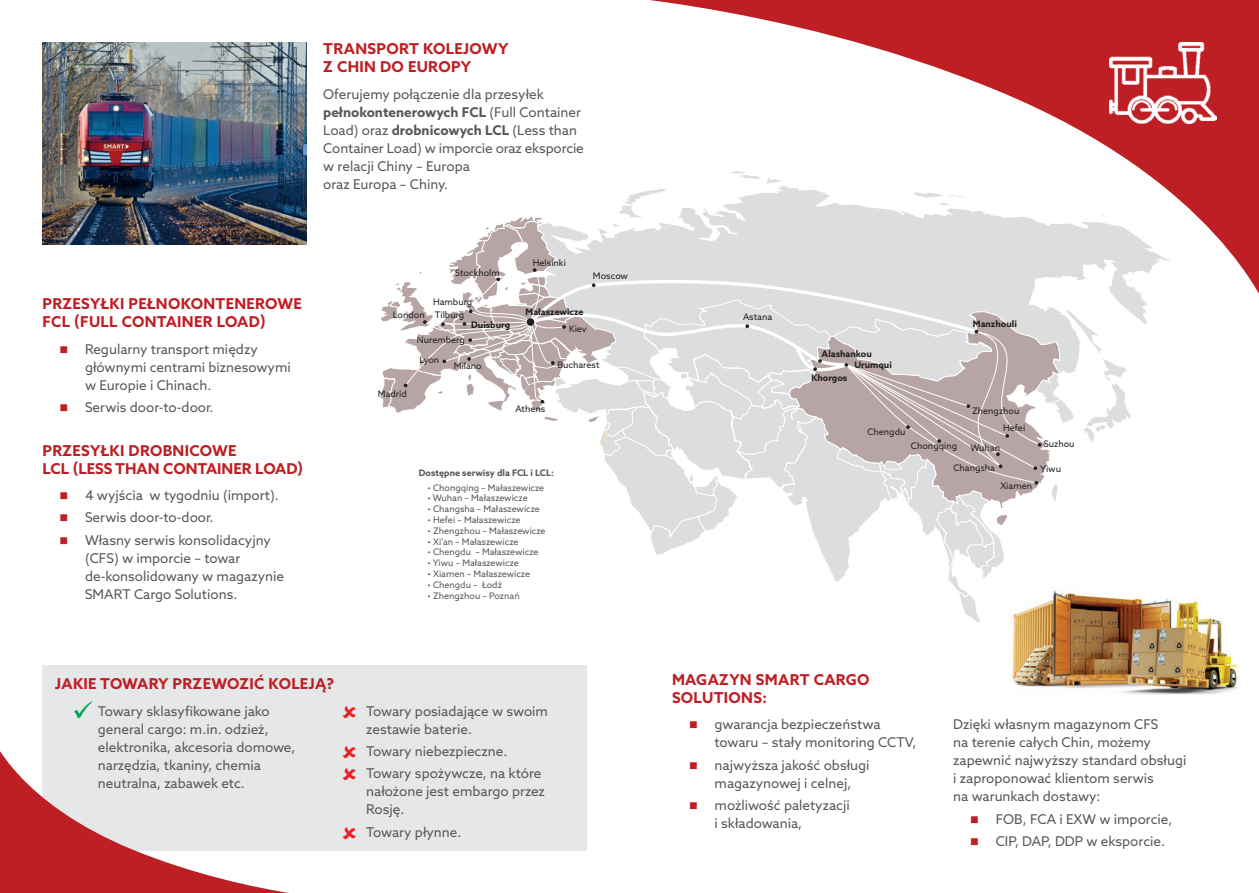
<style>
.page{position:relative;width:1259px;height:893px;background:#fff}
.page>*{position:absolute;margin:0;border:0;box-sizing:border-box;transform-origin:0 0}
.t1{font:700 15px/18px "Azo Sans";letter-spacing:.02em;color:#be1f24}
.t2{font:700 15px/18px "Azo Sans";color:#be1f24}
.Copy_text_9_pt__min{font:13.5px/18px "Azo Sans";color:#57585a}
.t3{font:9px "Azo Sans";color:#57585a}
.t4{font:9px "Azo Sans";color:#231f20}
.t5{font:700 9px/11.1px "Azo Sans";color:#231f20}
.t6{font:700 9px "Azo Sans";color:#57585a}
.s1{font-weight:700}
.s2{color:#be1f24}
</style>
<div class="page">
<div style="left:43px;top:665px;width:544px;height:185px;background:#e6e7e9"></div>
<svg style="left:650px;top:0;width:609px;height:294px"></svg>
<svg style="left:0;top:736px;width:364px;height:157px"></svg>
<img style="left:43px;top:43px;width:263px;height:201px">
<img style="left:1109px;top:43px;width:107px;height:81px">
<img style="left:1012px;top:600px;width:227px;height:95px">
<svg style="left:380px;top:170px;width:791px;height:454px"></svg>
<svg style="left:343px;top:746px;width:13px;height:12px"></svg>
<svg style="left:343px;top:768px;width:13px;height:13px"></svg>
<svg style="left:343px;top:826px;width:13px;height:13px"></svg>
<p class="t1" style="left:323px;top:40px;width:187px">TRANSPORT KOLEJOWY<br>Z CHIN DO EUROPY</p>
<p class="Copy_text_9_pt__min" style="left:323px;top:85px;width:262px">Oferujemy połączenie dla przesyłek <span class="s1">pełnokontenerowych FCL</span> (Full Container Load) oraz <span class="s1">drobnicowych LCL</span> (Less than Container Load) w imporcie oraz eksporcie w relacji Chiny – Europa<br>oraz Europa – Chiny.</p>
<p class="t1" style="left:43px;top:295px;width:261px">PRZESYŁKI PEŁNOKONTENEROWE<br>FCL (FULL CONTAINER LOAD)</p>
<p class="Copy_text_9_pt__min" style="left:85px;top:340px;width:207px;text-indent:-26px"><span class="s2">■</span> Regularny transport między głównymi centrami biznesowymi w Europie i Chinach.</p>
<p class="Copy_text_9_pt__min" style="left:60px;top:398px;width:155px"><span class="s2">■</span> Serwis door-to-door.</p>
<p class="t2" style="left:43px;top:441px;width:262px">PRZESYŁKI DROBNICOWE<br>LCL (LESS THAN CONTAINER LOAD)</p>
<p class="Copy_text_9_pt__min" style="left:60px;top:486px;width:221px"><span class="s2">■</span> 4 wyjścia w tygodniu (import).</p>
<p class="Copy_text_9_pt__min" style="left:60px;top:508px;width:155px"><span class="s2">■</span> Serwis door-to-door.</p>
<p class="Copy_text_9_pt__min" style="left:85px;top:531px;width:201px;text-indent:-26px"><span class="s2">■</span> Własny serwis konsolidacyjny (CFS) w imporcie – towar de-konsolidowany w magazynie<br>SMART Cargo Solutions.</p>
<p class="t4" style="left:533px;top:257px;width:35px">Helsinki</p>
<p class="t4" style="left:455px;top:267px;width:46px">Stockholm</p>
<p class="t4" style="left:593px;top:270px;width:37px">Moscow</p>
<p class="t4" style="left:433px;top:296px;width:41px">Hamburg</p>
<p class="t4" style="left:393px;top:309px;width:73px">London Tilburg</p>
<p class="t5" style="left:471px;top:319px;width:41px">Duisburg</p>
<p class="t5" style="left:525px;top:306px;width:60px">Małaszewicze</p>
<p class="t4" style="left:569px;top:323px;width:19px">Kiev</p>
<p class="t4" style="left:378px;top:388px;width:30px">Madrid</p>
<p class="t4" style="left:417px;top:334px;width:49px">Nuremberg</p>
<p class="t4" style="left:419px;top:354px;width:21px">Lyon</p>
<p class="t4" style="left:454px;top:360px;width:29px">Milano</p>
<p class="t4" style="left:557px;top:359px;width:44px">Bucharest</p>
<p class="t4" style="left:515px;top:403px;width:31px">Athens</p>
<p class="t6" style="left:419px;top:466px;width:136px">Dostępne serwisy dla FCL i LCL:</p>
<p class="t3" style="left:427px;top:482px;width:118px">• Chongqing – Małaszewicze</p>
<p class="t3" style="left:427px;top:492px;width:102px">• Wuhan – Małaszewicze</p>
<p class="t3" style="left:427px;top:503px;width:114px">• Changsha – Małaszewicze</p>
<p class="t3" style="left:427px;top:514px;width:95px">• Hefei – Małaszewicze</p>
<p class="t3" style="left:427px;top:525px;width:120px">• Zhengzhou – Małaszewicze</p>
<p class="t3" style="left:427px;top:536px;width:93px">• Xi’an – Małaszewicze</p>
<p class="t3" style="left:427px;top:546px;width:113px">• Chengdu – Małaszewicze</p>
<p class="t3" style="left:427px;top:557px;width:93px">• Yiwu – Małaszewicze</p>
<p class="t3" style="left:427px;top:568px;width:104px">• Xiamen – Małaszewicze</p>
<p class="t3" style="left:427px;top:579px;width:76px">• Chengdu – Łodź</p>
<p class="t3" style="left:427px;top:590px;width:94px">• Zhengzhou – Poznań</p>
<p class="t1" style="left:55px;top:675px;width:280px">JAKIE TOWARY PRZEWOZIĆ KOLEJĄ?</p>
<p class="Copy_text_9_pt__min" style="left:98px;top:702px;width:199px">Towary sklasyfikowane jako general cargo: m.in. odzież, elektronika, akcesoria domowe, narzędzia, tkaniny, chemia neutralna, zabawek etc.</p>
<p class="Copy_text_9_pt__min" style="left:366px;top:702px;width:183px">Towary posiadające w swoim zestawie baterie.</p>
<p class="Copy_text_9_pt__min" style="left:366px;top:742px;width:143px">Towary niebezpieczne.</p>
<p class="Copy_text_9_pt__min" style="left:366px;top:764px;width:180px">Towary spożywcze, na które nałożone jest embargo przez<br>Rosję.</p>
<p class="Copy_text_9_pt__min" style="left:366px;top:823px;width:97px">Towary płynne.</p>
<p class="t4" style="left:743px;top:311px;width:31px">Astana</p>
<p class="t5" style="left:854px;top:348px;width:39px;text-indent:-33px">Alashankou<br>Urumqui</p>
<p class="t5" style="left:811px;top:372px;width:38px">Khorgos</p>
<p class="t5" style="left:973px;top:318px;width:45px">Manzhouli</p>
<p class="t4" style="left:867px;top:425px;width:40px">Chengdu</p>
<p class="t4" style="left:911px;top:440px;width:48px">Chongqing</p>
<p class="t4" style="left:972px;top:405px;width:49px">Zhengzhou</p>
<p class="t4" style="left:1003px;top:422px;width:24px">Hefei</p>
<p class="t4" style="left:970px;top:442px;width:31px">Wuhan</p>
<p class="t4" style="left:953px;top:461px;width:43px">Changsha</p>
<p class="t4" style="left:1000px;top:480px;width:33px">Xiamen</p>
<p class="t4" style="left:1043px;top:438px;width:32px">Suzhou</p>
<p class="t4" style="left:1040px;top:462px;width:22px">Yiwu</p>
<p class="t1" style="left:672px;top:670px;width:199px">MAGAZYN SMART CARGO<br>SOLUTIONS:</p>
<p class="Copy_text_9_pt__min" style="left:714px;top:715px;width:203px;text-indent:-26px"><span class="s2">■</span> gwarancja bezpieczeństwa towaru – stały monitoring CCTV,</p>
<p class="Copy_text_9_pt__min" style="left:689px;top:756px;width:182px;text-align:center"><span class="s2">■</span> najwyższa jakość obsługi magazynowej i celnej,</p>
<p class="Copy_text_9_pt__min" style="left:714px;top:796px;width:137px;text-indent:-26px"><span class="s2">■</span> możliwość paletyzacji i składowania,</p>
<p class="Copy_text_9_pt__min" style="left:953px;top:715px;width:235px">Dzięki własnym magazynom CFS<br>na terenie całych Chin, możemy zapewnić najwyższy standard obsługi i zaproponować klientom serwis<br>na warunkach dostawy:</p>
<p class="Copy_text_9_pt__min" style="left:970px;top:810px;width:204px"><span class="s2">■</span> FOB, FCA i EXW w imporcie,</p>
<p class="Copy_text_9_pt__min" style="left:970px;top:832px;width:196px"><span class="s2">■</span> CIP, DAP, DDP w eksporcie.</p>
</div>
